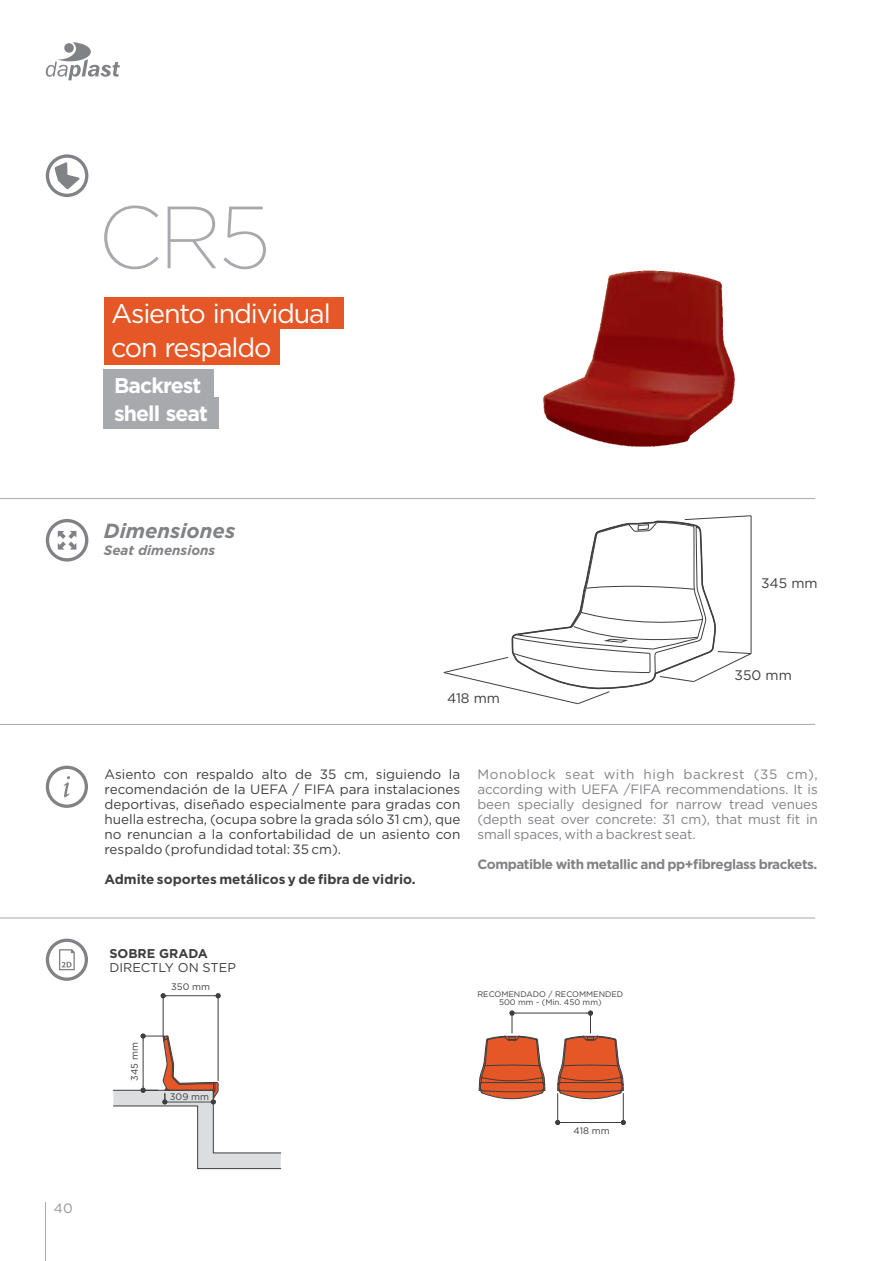
<style>
.page{position:relative;width:891px;height:1261px;background:#fff}
.page>*{position:absolute;margin:0;border:0;box-sizing:border-box;transform-origin:0 0}
.t1{font:300 88.05px "Gotham Ex";color:#a8a9ad}
.t2{font:26.85px/33.6px "Gotham";letter-spacing:-.045em;color:#fff}
.t3{font:700 21.3px/27.5px "Gotham";letter-spacing:-.045em;color:#fff}
.t4{font:italic 700 20.4px "Gotham";color:#808285}
.t5{font:13.8px "Gotham";color:#3e3e3f}
.t6{font:13.5px/15px "Gotham";color:#3e3e3f;text-align:justify}
.t7{font:13.5px/15px "Gotham";letter-spacing:-.01em;color:#808285;text-align:justify}
.t8{font:700 13.5px "Gotham";letter-spacing:-.035em;color:#808285}
.t9{font:700 13.5px "Gotham";color:#3e3e3f}
.t10{font:italic 700 13.5px "Gotham";color:#808285}
.t11{font:13.5px "Gotham";color:#939598}
.t12{font:12.75px "Gotham";color:#3e3e3f}
.t13{font:700 12.75px "Gotham";color:#3e3e3f}
.t14{font:9.45px "Gotham";color:#3e3e3f}
.t15{font:8.1px/8.7px "Gotham";color:#3e3e3f;text-align:center}
</style>
<div class="page">
<svg style="left:46px;top:938px;width:42px;height:42px"></svg>
<svg style="left:46px;top:519px;width:42px;height:42px"></svg>
<div style="left:104px;top:297px;width:239px;height:31px;background:#e55727"></div>
<div style="left:104px;top:328px;width:175px;height:36px;background:#e55727"></div>
<div style="left:104px;top:369px;width:110px;height:31px;background:#a8a9ad"></div>
<div style="left:104px;top:397px;width:115px;height:32px;background:#a8a9ad"></div>
<hr style="left:0;top:724px;width:815px;height:1px;background:#a8a9ad">
<hr style="left:0;top:917px;width:815px;height:1px;background:#a8a9ad">
<hr style="left:0;top:498px;width:815px;height:1px;background:#a8a9ad">
<svg style="left:46px;top:42px;width:74px;height:38px"></svg>
<svg style="left:46px;top:765px;width:42px;height:42px"></svg>
<svg style="left:443px;top:515px;width:308px;height:189px"></svg>
<hr style="left:750px;top:515px;width:1px;height:138px;background:#3e3e3f">
<svg style="left:46px;top:154px;width:42px;height:43px"></svg>
<img style="left:543px;top:270px;width:192px;height:177px">
<hr style="left:218px;top:993px;width:1px;height:87px;background:#3e3e3f">
<hr style="left:163px;top:993px;width:1px;height:43px;background:#3e3e3f">
<hr style="left:167px;top:995px;width:47px;height:1px;background:#3e3e3f">
<svg style="left:214px;top:993px;width:6px;height:5px"></svg>
<svg style="left:161px;top:993px;width:6px;height:5px"></svg>
<hr style="left:516px;top:1012px;width:70px;height:1px;background:#3e3e3f">
<hr style="left:557px;top:1093px;width:1px;height:31px;background:#3e3e3f">
<hr style="left:623px;top:1093px;width:1px;height:31px;background:#3e3e3f">
<hr style="left:561px;top:1122px;width:58px;height:1px;background:#3e3e3f">
<svg style="left:555px;top:1120px;width:6px;height:4px"></svg>
<svg style="left:619px;top:1120px;width:6px;height:4px"></svg>
<svg style="left:478px;top:1010px;width:67px;height:89px"></svg>
<svg style="left:556px;top:1010px;width:68px;height:89px"></svg>
<svg style="left:113px;top:1033px;width:168px;height:136px"></svg>
<hr style="left:46px;top:1202px;width:1px;height:58px;background:#a8a9ad">
<h1 class="t1" style="left:98px;top:204px;width:175px">CR5</h1>
<h2 class="t2" style="left:111px;top:298px;width:221px">Asiento individual con respaldo</h2>
<h3 class="t3" style="left:114px;top:373px;width:95px">Backrest shell seat</h3>
<h3 class="t4" style="left:104px;top:523px;width:133px">Dimensiones</h3>
<p class="t10" style="left:104px;top:545px;width:113px">Seat dimensions</p>
<p class="t5" style="left:760px;top:578px;width:58px">345 mm</p>
<p class="t11" style="left:54px;top:1203px;width:20px">40</p>
<p class="t5" style="left:447px;top:692px;width:55px">418 mm</p>
<p class="t5" style="left:734px;top:670px;width:59px">350 mm</p>
<p class="t6" style="left:104px;top:767px;width:357px">Asiento con respaldo alto de 35 cm, siguiendo la recomendación de la UEFA / FIFA para instalaciones deportivas, diseñado especialmente para gradas con huella estrecha, (ocupa sobre la grada sólo 31 cm), que no renuncian a la confortabilidad de un asiento con respaldo (profundidad total: 35 cm).</p>
<p class="t9" style="left:104px;top:874px;width:313px">Admite soportes metálicos y de fibra de vidrio.</p>
<p class="t7" style="left:477px;top:767px;width:342px">Monoblock seat with high backrest (35 cm), according with UEFA /FIFA recommendations. It is been specially designed for narrow tread venues (depth seat over concrete: 31 cm), that must fit in small spaces, with a backrest seat.</p>
<p class="t8" style="left:477px;top:859px;width:341px">Compatible with metallic and pp+fibreglass brackets.</p>
<p class="t13" style="left:109px;top:948px;width:100px">SOBRE GRADA</p>
<p class="t12" style="left:109px;top:962px;width:128px">DIRECTLY ON STEP</p>
<p class="t14" style="left:131px;top:1080px;width:40px;rotate:-90deg">345 mm</p>
<p class="t14" style="left:171px;top:982px;width:40px">350 mm</p>
<p class="t14" style="left:170px;top:1092px;width:41px">309 mm</p>
<p class="t15" style="left:477px;top:990px;width:147px">RECOMENDADO / RECOMMENDED<br>500 mm - (Min. 450 mm)</p>
<p class="t14" style="left:573px;top:1127px;width:38px">418 mm</p>
</div>
